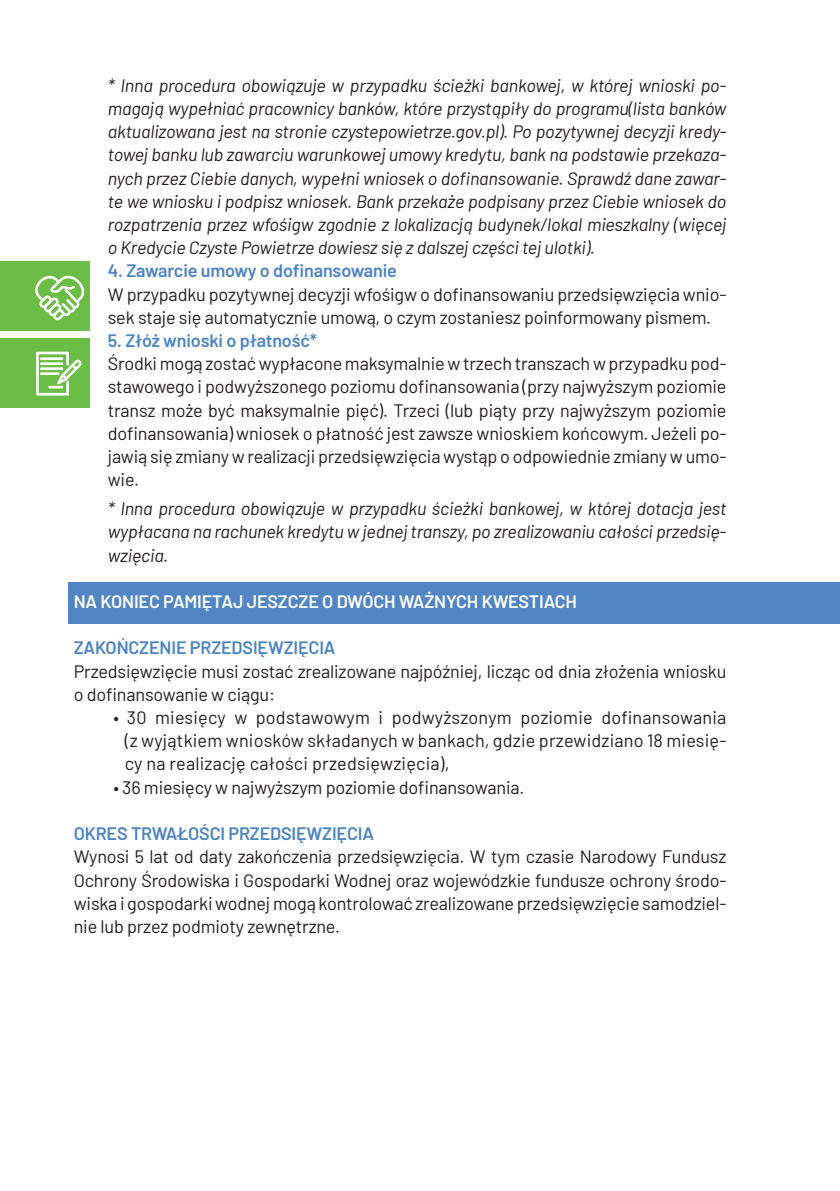
<style>
.page{position:relative;width:840px;height:1191px;background:#fff}
.page>*{position:absolute;margin:0;border:0;box-sizing:border-box;transform-origin:0 0}
.t1{font:18px/23.2px "Barlow";letter-spacing:-.01em;color:#231f20;text-align:justify}
.t2{font:italic 18px/23.2px "Barlow";letter-spacing:-.01em;color:#231f20;text-align:justify}
.t3{font:600 18px "Barlow";letter-spacing:-.01em;color:#4d84c4}
.t4{font:600 18px "Barlow";letter-spacing:-.01em;color:#fff}
</style>
<div class="page">
<div style="left:68px;top:583px;width:771px;height:41px;background:#5285c4"></div>
<div style="left:0;top:338px;width:90px;height:70px;background:#6cbd45"></div>
<svg style="left:36px;top:352px;width:46px;height:43px"></svg>
<div style="left:0;top:261px;width:90px;height:70px;background:#6cbd45"></div>
<svg style="left:35px;top:275px;width:50px;height:45px"></svg>
<p class="t2" style="left:108px;top:72px;width:619px">* Inna procedura obowiązuje w przypadku ścieżki bankowej, w której wnioski po&shy;magają wypełniać pracownicy banków, które przystąpiły do programu(lista banków aktualizowana jest na stronie czystepowietrze.gov.pl). Po pozytywnej decyzji kredy&shy;towej banku lub zawarciu warunkowej umowy kredytu, bank na podstawie przekaza&shy;nych przez Ciebie danych, wypełni wniosek o dofinansowanie. Sprawdź dane zawar&shy;te we wniosku i podpisz wniosek. Bank przekaże podpisany przez Ciebie wniosek do rozpatrzenia przez wfośigw zgodnie z lokalizacją budynek/lokal mieszkalny (więcej o Kredycie Czyste Powietrze dowiesz się z dalszej części tej ulotki).</p>
<p class="t3" style="left:108px;top:258px;width:290px">4. Zawarcie umowy o dofinansowanie</p>
<p class="t1" style="left:108px;top:281px;width:619px">W przypadku pozytywnej decyzji wfośigw o dofinansowaniu przedsięwzięcia wnio&shy;sek staje się automatycznie umową, o czym zostaniesz poinformowany pismem.</p>
<p class="t3" style="left:108px;top:327px;width:211px">5. Złóż wnioski o płatność*</p>
<p class="t1" style="left:108px;top:351px;width:619px">Środki mogą zostać wypłacone maksymalnie w trzech transzach w przypadku pod&shy;stawowego i podwyższonego poziomu dofinansowania (przy najwyższym poziomie transz może być maksymalnie pięć). Trzeci (lub piąty przy najwyższym poziomie dofinansowania) wniosek o płatność jest zawsze wnioskiem końcowym. Jeżeli po&shy;jawią się zmiany w realizacji przedsięwzięcia wystąp o odpowiednie zmiany w umo&shy;wie.</p>
<p class="t2" style="left:108px;top:495px;width:619px">* Inna procedura obowiązuje w przypadku ścieżki bankowej, w której dotacja jest wypłacana na rachunek kredytu w jednej transzy, po zrealizowaniu całości przedsię&shy;wzięcia.</p>
<p class="t4" style="left:74px;top:588px;width:504px">NA KONIEC PAMIĘTAJ JESZCZE O DWÓCH WAŻNYCH KWESTIACH</p>
<p class="t3" style="left:74px;top:634px;width:263px">ZAKOŃCZENIE PRZEDSIĘWZIĘCIA</p>
<p class="t1" style="left:74px;top:658px;width:653px">Przedsięwzięcie musi zostać zrealizowane najpóźniej, licząc od dnia złożenia wniosku o dofinansowanie w ciągu:</p>
<p class="t1" style="left:125px;top:704px;width:602px;text-indent:-11px">• 30 miesięcy w podstawowym i podwyższonym poziomie dofinansowania (z wyjątkiem wniosków składanych w bankach, gdzie przewidziano 18 miesię&shy;cy na realizację całości przedsięwzięcia),</p>
<p class="t1" style="left:113px;top:774px;width:412px">• 36 miesięcy w najwyższym poziomie dofinansowania.</p>
<p class="t3" style="left:74px;top:820px;width:301px">OKRES TRWAŁOŚCI PRZEDSIĘWZIĘCIA</p>
<p class="t1" style="left:74px;top:843px;width:653px">Wynosi 5 lat od daty zakończenia przedsięwzięcia. W tym czasie Narodowy Fundusz Ochrony Środowiska i Gospodarki Wodnej oraz wojewódzkie fundusze ochrony środo&shy;wiska i gospodarki wodnej mogą kontrolować zrealizowane przedsięwzięcie samodziel&shy;nie lub przez podmioty zewnętrzne.</p>
</div>
